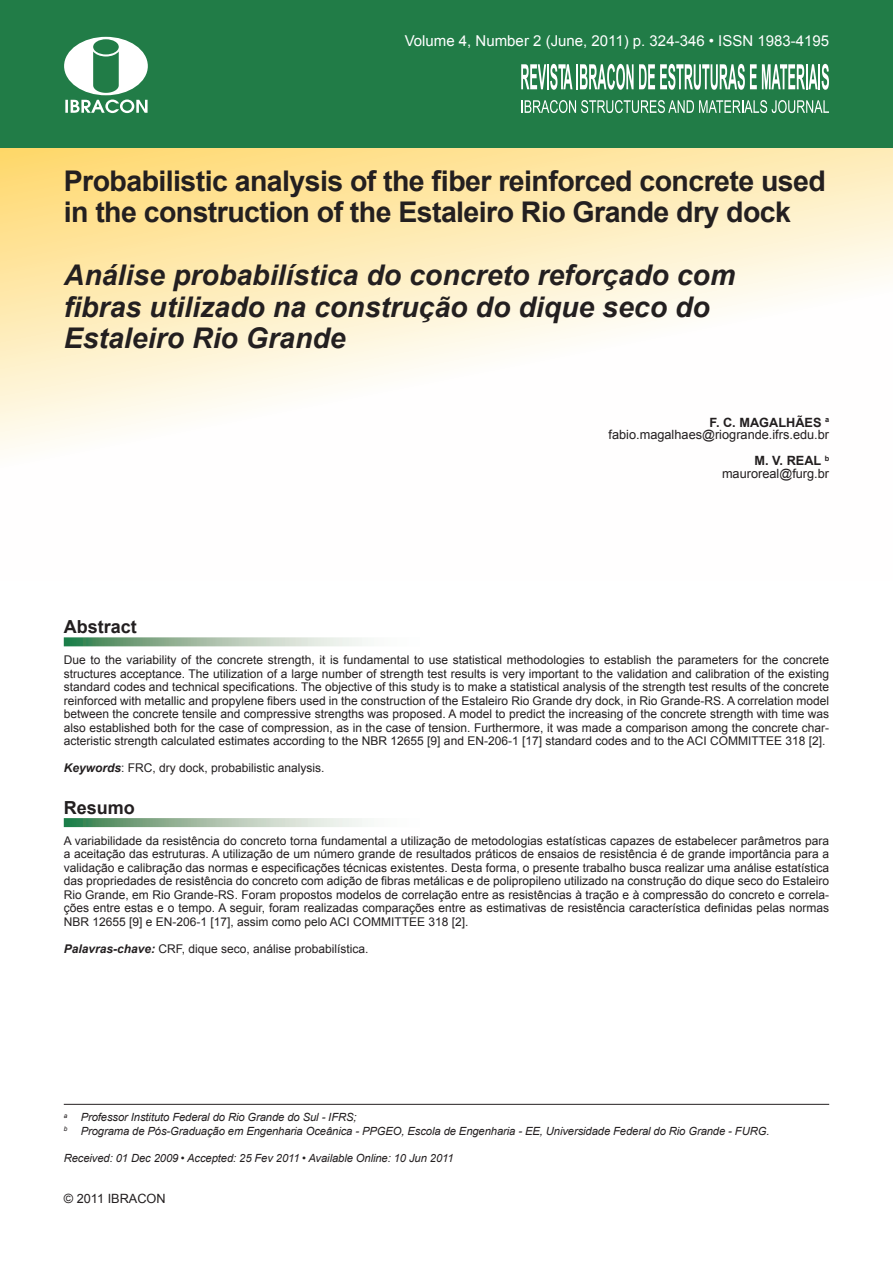
<style>
.page{position:relative;width:893px;height:1263px;background:#fff}
.page>*{position:absolute;margin:0;border:0;box-sizing:border-box;transform-origin:0 0}
.t1{font:italic 700 28.5px/31.5px "Arial";color:#231f20}
.t2{font:700 28.5px/31.5px "Arial";letter-spacing:-.02em;color:#231f20}
.t3{font:700 18px "Arial";color:#231f20}
.t4{font:15px "Arial";color:#fff}
.t5{font:12.75px/12.8px "Arial";color:#231f20;text-align:right}
.t6{font:12px/13.5px "Arial";color:#231f20;text-align:justify}
.t7{font:italic 11.25px/13.5px "Arial";letter-spacing:-.01em;color:#231f20}
.s1{font-weight:700}
.s2{font-weight:700;font-style:italic}
</style>
<div class="page">
<svg style="left:0;top:148px;width:893px;height:304px"></svg>
<hr style="left:64px;top:1104px;width:765px;height:1px;background:#231f20">
<svg style="left:64px;top:637px;width:299px;height:9px;background:#a5c1aa"></svg>
<svg style="left:64px;top:818px;width:299px;height:9px;background:#a3bfa7"></svg>
<div style="left:0;top:0;width:893px;height:148px;background:#217c47"></div>
<svg style="left:64px;top:37px;width:84px;height:76px"></svg>
<svg style="left:521px;top:64px;width:51px;height:26px"></svg>
<hr style="left:576px;top:64px;width:2px;height:25px;background:#fff">
<svg style="left:580px;top:64px;width:249px;height:26px"></svg>
<svg style="left:521px;top:100px;width:308px;height:13px"></svg>
<p class="t4" style="left:405px;top:31px;width:426px">Volume 4, Number 2 (June, 2011) p. 324-346 • ISSN 1983-4195</p>
<h1 class="t2" style="left:64px;top:166px;width:764px">Probabilistic analysis of the fiber reinforced concrete used in the construction of the Estaleiro Rio Grande dry dock</h1>
<h1 class="t1" style="left:64px;top:260px;width:673px">Análise probabilística do concreto reforçado com fibras utilizado na construção do dique seco do<br>Estaleiro Rio Grande</h1>
<h2 class="t3" style="left:64px;top:615px;width:75px">Abstract</h2>
<p class="t5" style="left:609px;top:416px;width:222px"><span class="s1">F. C. Magalhães</span> <sup>a </sup>fabio.magalhaes@riogrande.ifrs.edu.br</p>
<p class="t5" style="left:722px;top:454px;width:109px"><span class="s1">M. V. Real</span> <sup>b </sup>mauroreal@furg.br</p>
<p class="t6" style="left:64px;top:653px;width:767px">Due to the variability of the concrete strength, it is fundamental to use statistical methodologies to establish the parameters for the concrete structures acceptance. The utilization of a large number of strength test results is very important to the validation and calibration of the existing standard codes and technical specifications. The objective of this study is to make a statistical analysis of the strength test results of the concrete reinforced with metallic and propylene fibers used in the construction of the Estaleiro Rio Grande dry dock, in Rio Grande-RS. A correlation model between the concrete tensile and compressive strengths was proposed. A model to predict the increasing of the concrete strength with time was also established both for the case of compression, as in the case of tension. Furthermore, it was made a comparison among the concrete char&shy;acteristic strength calculated estimates according to the NBR 12655 [9] and EN-206-1 [17] standard codes and to the ACI COMMITTEE 318 [2].</p>
<p class="t6" style="left:64px;top:761px;width:262px"><span class="s2">Keywords</span>: FRC, dry dock, probabilistic analysis.</p>
<h2 class="t3" style="left:64px;top:795px;width:73px">Resumo</h2>
<p class="t6" style="left:64px;top:834px;width:767px">A variabilidade da resistência do concreto torna fundamental a utilização de metodologias estatísticas capazes de estabelecer parâmetros para a aceitação das estruturas. A utilização de um número grande de resultados práticos de ensaios de resistência é de grande importância para a validação e calibração das normas e especificações técnicas existentes. Desta forma, o presente trabalho busca realizar uma análise estatística das propriedades de resistência do concreto com adição de fibras metálicas e de polipropileno utilizado na construção do dique seco do Estaleiro Rio Grande, em Rio Grande-RS. Foram propostos modelos de correlação entre as resistências à tração e à compressão do concreto e correla&shy;ções entre estas e o tempo. A seguir, foram realizadas comparações entre as estimativas de resistência característica definidas pelas normas NBR 12655 [9] e EN-206-1 [17], assim como pelo ACI COMMITTEE 318 [2].</p>
<p class="t6" style="left:64px;top:942px;width:306px"><span class="s2">Palavras-chave:</span> CRF, dique seco, análise probabilística.</p>
<p class="t7" style="left:64px;top:1111px;width:707px"><sup>a</sup> Professor Instituto Federal do Rio Grande do Sul - IFRS;<br><sup>b</sup> Programa de Pós-Graduação em Engenharia Oceânica - PPGEO, Escola de Engenharia - EE, Universidade Federal do Rio Grande - FURG.</p>
<p class="t7" style="left:64px;top:1151px;width:391px">Received: 01 Dec 2009 • Accepted: 25 Fev 2011 • Available Online: 10 Jun 2011</p>
<p class="t5" style="left:64px;top:1192px;width:103px">© 2011 IBRACON</p>
</div>
